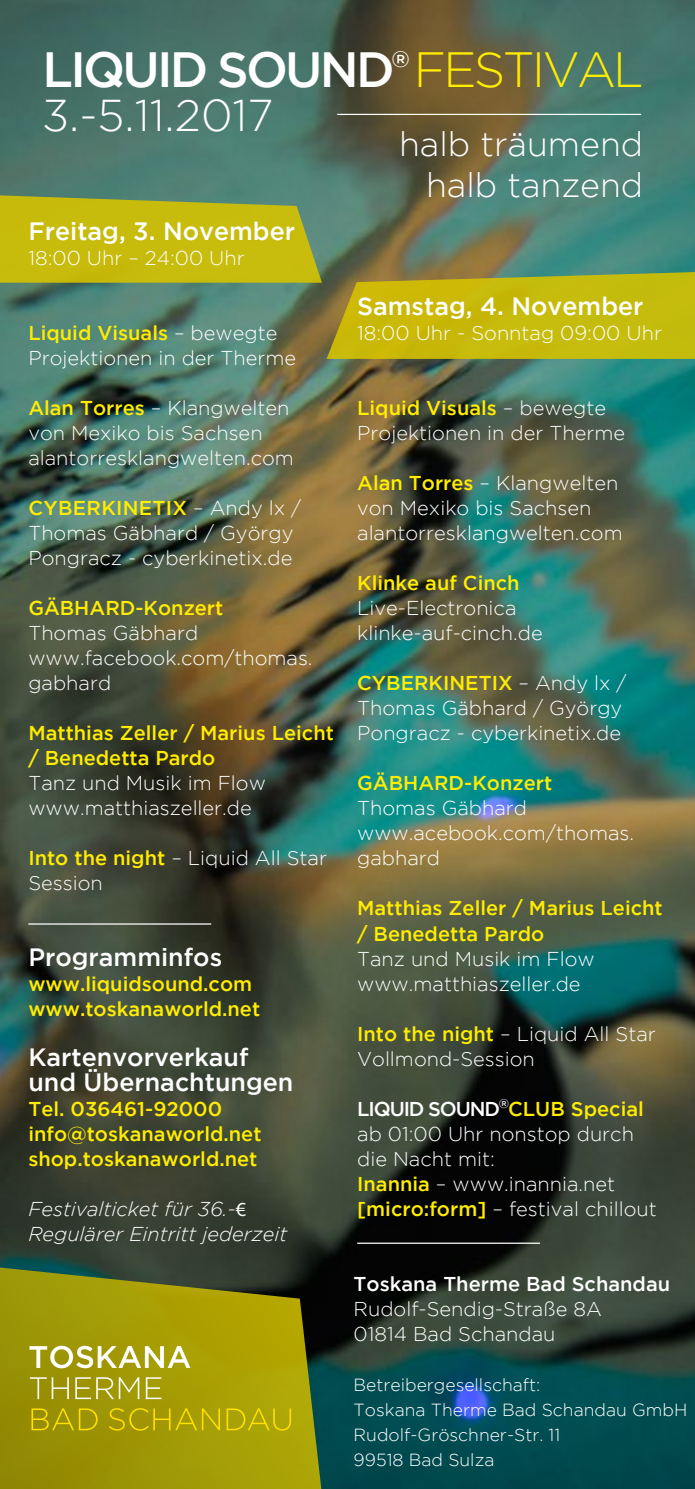
<style>
.page{position:relative;width:695px;height:1489px;background:#fff}
.page>*{position:absolute;margin:0;border:0;box-sizing:border-box;transform-origin:0 0}
.t1{font:500 49.25px "Gotham";letter-spacing:-.055em;color:#fff}
.t2{font:300 44.5px "Gotham";color:#fff}
.t3{font:300 34px/40.8px "Gotham";color:#fff;text-align:right}
.t4{font:500 25px/25px "Gotham";color:#fff}
.t5{font:300 20px/25px "Gotham";color:#fff}
.t6{font:500 20px/25px "Gotham";color:#ffed00}
.t7{font:italic 300 20px/25px "Gotham";color:#fff}
.t8{font:500 20px "Gotham";color:#fff}
.t9{font:300 17.5px/25px "Gotham";color:#fff}
.s1{font-weight:300;color:#ffed00}
.s2{font-weight:500;color:#ffed00}
.s3{font-family:"Myriad Pro";font-weight:400;font-style:normal}
.s4{font-weight:500}
</style>
<div class="page">
<img style="left:0;top:0;width:694px;height:1488px">
<svg style="left:0;top:195px;width:694px;height:164px;background:#8d9b3e"></svg>
<svg style="left:0;top:1251px;width:337px;height:237px;background:#82810e"></svg>
<hr style="left:357px;top:1242px;width:183px;height:1px;background:#fff">
<hr style="left:28px;top:923px;width:183px;height:1px;background:#fff">
<hr style="left:337px;top:114px;width:304px;height:1px;background:#fff">
<svg style="left:31px;top:1407px;width:260px;height:23px;background:#b1a504"></svg>
<svg style="left:30px;top:1377px;width:131px;height:21px;background:#b0a833"></svg>
<svg style="left:29px;top:1345px;width:161px;height:23px"></svg>
<h1 class="t1" style="left:42px;top:41px;width:602px">LIQUID SOUND<sup>®</sup> <span class="s1">FESTIVAL</span></h1>
<h2 class="t2" style="left:42px;top:91px;width:233px">3.-5.11.2017</h2>
<h3 class="t3" style="left:399px;top:123px;width:246px">halb träumend halb tanzend</h3>
<p class="t4" style="left:28px;top:218px;width:268px">Freitag, 3. November</p>
<p class="t5" style="left:28px;top:245px;width:218px">18:00 Uhr – 24:00 Uhr</p>
<p class="t5" style="left:28px;top:320px;width:269px"><span class="s2">Liquid Visuals</span> – bewegte<br>Projektionen in der Therme</p>
<p class="t5" style="left:28px;top:395px;width:267px"><span class="s2">Alan Torres</span> – Klangwelten von Mexiko bis Sachsen alantorresklangwelten.com</p>
<p class="t5" style="left:28px;top:495px;width:274px"><span class="s2">CYBERKINETIX</span> – Andy lx /<br>Thomas Gäbhard / György<br>Pongracz - cyberkinetix.de</p>
<p class="t6" style="left:28px;top:595px;width:196px">GÄBHARD-Konzert</p>
<p class="t5" style="left:28px;top:620px;width:286px">Thomas Gäbhard www.facebook.com/thomas. gabhard</p>
<p class="t6" style="left:28px;top:720px;width:307px">Matthias Zeller / Marius Leicht / Benedetta Pardo</p>
<p class="t5" style="left:28px;top:770px;width:239px">Tanz und Musik im Flow www.matthiaszeller.de</p>
<p class="t5" style="left:28px;top:845px;width:300px"><span class="s2">Into the night</span> – Liquid All Star<br>Session</p>
<p class="t4" style="left:28px;top:943px;width:195px">Programminfos</p>
<p class="t6" style="left:28px;top:970px;width:233px">www.liquidsound.com www.toskanaworld.net</p>
<p class="t4" style="left:28px;top:1043px;width:266px">Kartenvorverkauf und Übernachtungen</p>
<p class="t6" style="left:28px;top:1095px;width:235px">Tel. 036461-92000 info@toskanaworld.net shop.toskanaworld.net</p>
<p class="t7" style="left:28px;top:1196px;width:260px">Festivalticket für 36.-<span class="s3">€<br></span>Regulärer Eintritt jederzeit</p>
<p class="t4" style="left:357px;top:293px;width:288px">Samstag, 4. November</p>
<p class="t5" style="left:357px;top:320px;width:306px">18:00 Uhr - Sonntag 09:00 Uhr</p>
<p class="t5" style="left:357px;top:395px;width:269px"><span class="s2">Liquid Visuals</span> – bewegte<br>Projektionen in der Therme</p>
<p class="t5" style="left:357px;top:470px;width:267px"><span class="s2">Alan Torres</span> – Klangwelten von Mexiko bis Sachsen alantorresklangwelten.com</p>
<p class="t6" style="left:357px;top:570px;width:164px">Klinke auf Cinch</p>
<p class="t5" style="left:357px;top:595px;width:187px">Live-Electronica klinke-auf-cinch.de</p>
<p class="t5" style="left:357px;top:670px;width:271px"><span class="s2">CYBERKINETIX</span> – Andy lx /<br>Thomas Gäbhard / György<br>Pongracz - cyberkinetix.de</p>
<p class="t6" style="left:357px;top:770px;width:196px">GÄBHARD-Konzert</p>
<p class="t5" style="left:357px;top:795px;width:278px">Thomas Gäbhard www.acebook.com/thomas. gabhard</p>
<p class="t6" style="left:357px;top:895px;width:307px">Matthias Zeller / Marius Leicht / Benedetta Pardo</p>
<p class="t5" style="left:357px;top:945px;width:239px">Tanz und Musik im Flow www.matthiaszeller.de</p>
<p class="t5" style="left:357px;top:1020px;width:300px"><span class="s2">Into the night</span> – Liquid All Star<br>Vollmond-Session</p>
<p class="t5" style="left:357px;top:1095px;width:301px"><span class="s4">LIQUID SOUND</span><sup>®</sup><span class="s2">CLUB Special </span>ab 01:00 Uhr nonstop durch die Nacht mit:<br><span class="s2">Inannia</span> – www.inannia.net <span class="s2">[micro:form]</span> – festival chillout</p>
<p class="t8" style="left:353px;top:1272px;width:318px">Toskana Therme Bad Schandau</p>
<p class="t5" style="left:353px;top:1295px;width:250px">Rudolf-Sendig-Straße 8A<br>01814 Bad Schandau</p>
<p class="t9" style="left:353px;top:1371px;width:335px">Betreibergesellschaft:<br>Toskana Therme Bad Schandau GmbH<br>Rudolf-Gröschner-Str. 11<br>99518 Bad Sulza</p>
</div>
